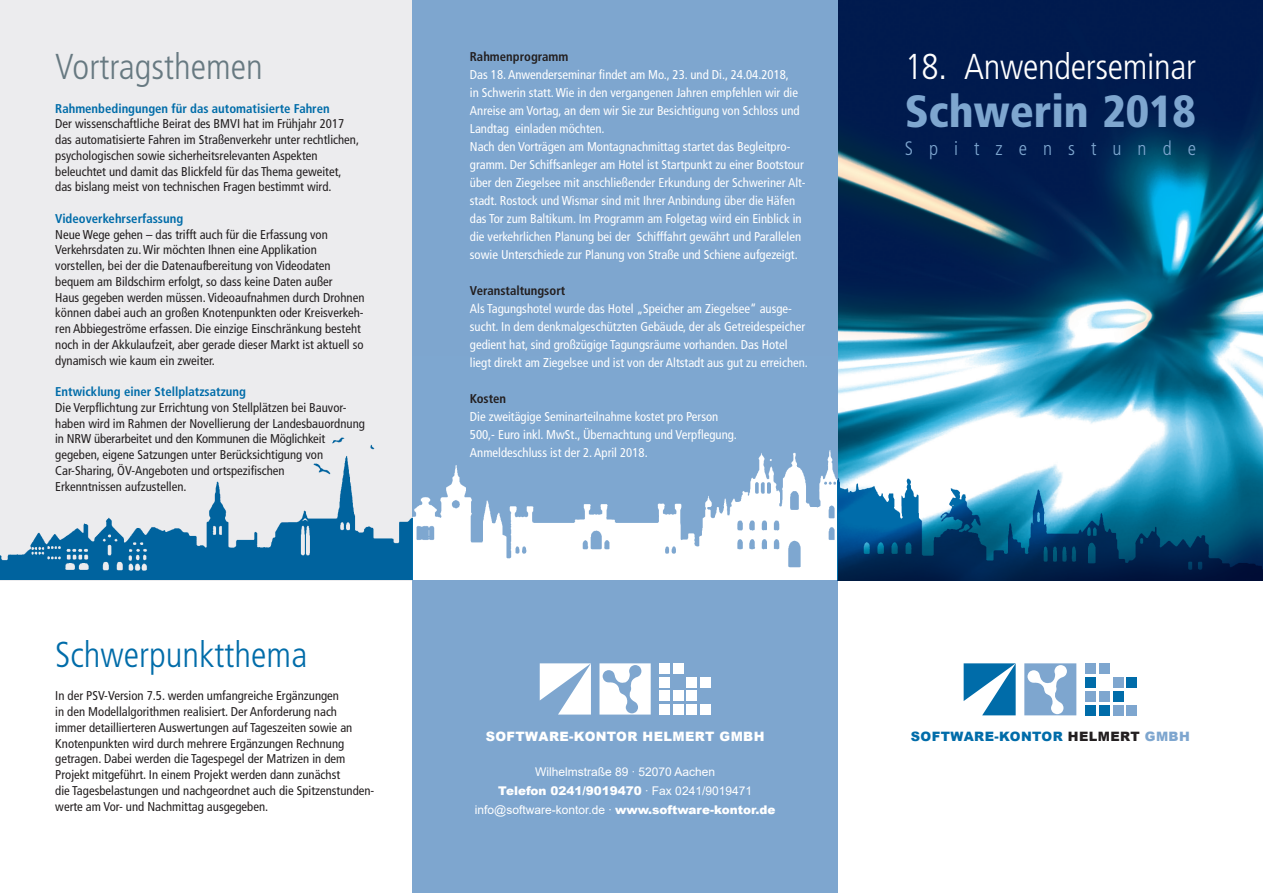
<style>
.page{position:relative;width:1263px;height:893px;background:#fff}
.page>*{position:absolute;margin:0;border:0;box-sizing:border-box;transform-origin:0 0}
.fett{font:900 condensed 45px "Frutiger";color:#7ea6cf}
.fett-2{font:300 condensed 36px "Frutiger";letter-spacing:-.01em;color:#fff}
.fett-3{font:300 condensed 36px "Frutiger";color:#006ca9}
.fett-4{font:300 condensed 36px "Frutiger";color:#677981}
.fett-5{font:300 condensed 19.5px "Frutiger";letter-spacing:.82em;color:#7ea6cf}
.t1{font:900 12.9px "Arial";letter-spacing:.03em;color:#006ca9}
.t2{font:900 12.9px "Arial";letter-spacing:.03em;color:#fff}
.fett-6{font:condensed 12.75px/15.8px "Frutiger";color:#231f20}
.fett-7{font:condensed 12.75px/18px "Frutiger";color:#fff}
.fett-8{font:700 condensed 12.75px "Frutiger";color:#006ca9}
.fett-9{font:700 condensed 12.75px "Frutiger";color:#231f20}
.t3{font:12px "Arial";color:#fff}
.t4{font:900 12px "Arial";color:#fff}
.s1{font-weight:700;color:#006ca9}
.s2{font-weight:400}
.s3{font-weight:900}
.s4{color:#231f20}
.s5{color:#7ea6cf}
</style>
<div class="page">
<div style="left:0;top:0;width:412px;height:580px;background:#ececee"></div>
<svg style="left:964px;top:663px;width:52px;height:52px"></svg>
<svg style="left:1024px;top:663px;width:52px;height:52px"></svg>
<div style="left:1085px;top:663px;width:10px;height:11px;background:#7ea6cf"></div>
<div style="left:1085px;top:677px;width:10px;height:11px;background:#006ca9"></div>
<div style="left:1085px;top:691px;width:10px;height:10px;background:#7ea6cf"></div>
<div style="left:1085px;top:705px;width:10px;height:10px;background:#006ca9"></div>
<div style="left:1099px;top:663px;width:10px;height:11px;background:#7ea6cf"></div>
<div style="left:1099px;top:691px;width:10px;height:10px;background:#7ea6cf"></div>
<div style="left:1099px;top:705px;width:10px;height:10px;background:#006ca9"></div>
<div style="left:1113px;top:677px;width:10px;height:11px;background:#7ea6cf"></div>
<div style="left:1113px;top:691px;width:10px;height:10px;background:#006ca9"></div>
<div style="left:1113px;top:705px;width:10px;height:10px;background:#7ea6cf"></div>
<div style="left:1126px;top:677px;width:11px;height:11px;background:#006ca9"></div>
<div style="left:1126px;top:705px;width:11px;height:10px;background:#7ea6cf"></div>
<img style="left:838px;top:0;width:425px;height:357px">
<div style="left:412px;top:586px;width:426px;height:307px;background:#7ea6cf"></div>
<div style="left:412px;top:0;width:426px;height:592px;background:#7ea6cf"></div>
<img style="left:0;top:357px;width:1263px;height:223px">
<svg style="left:540px;top:663px;width:51px;height:52px"></svg>
<svg style="left:599px;top:663px;width:52px;height:52px"></svg>
<div style="left:659px;top:663px;width:11px;height:11px;background:#fff"></div>
<div style="left:659px;top:677px;width:11px;height:10px;background:#fff"></div>
<div style="left:659px;top:691px;width:11px;height:10px;background:#fff"></div>
<div style="left:659px;top:704px;width:11px;height:11px;background:#fff"></div>
<div style="left:673px;top:663px;width:10px;height:11px;background:#fff"></div>
<div style="left:673px;top:691px;width:10px;height:10px;background:#fff"></div>
<div style="left:673px;top:704px;width:10px;height:11px;background:#fff"></div>
<div style="left:686px;top:677px;width:11px;height:10px;background:#fff"></div>
<div style="left:686px;top:691px;width:11px;height:10px;background:#fff"></div>
<div style="left:686px;top:704px;width:11px;height:11px;background:#fff"></div>
<div style="left:700px;top:677px;width:10px;height:10px;background:#fff"></div>
<div style="left:700px;top:704px;width:10px;height:11px;background:#fff"></div>
<p class="fett-4" style="left:55px;top:46px;width:209px">Vortragsthemen</p>
<p class="fett-8" style="left:55px;top:101px;width:276px">Rahmenbedingungen für das automatisierte Fahren</p>
<p class="fett-6" style="left:55px;top:116px;width:305px">Der wissenschaftliche Beirat des BMVI hat im Frühjahr 2017 das automatisierte Fahren im Straßenverkehr unter rechtlichen, psychologischen sowie sicherheitsrelevanten Aspekten beleuchtet und damit das Blickfeld für das Thema geweitet, das bislang meist von technischen Fragen bestimmt wird.</p>
<p class="fett-6" style="left:55px;top:211px;width:311px"><span class="s1">Videoverkehrserfassung<br></span>Neue Wege gehen – das trifft auch für die Erfassung von Verkehrsdaten zu. Wir möchten Ihnen eine Applikation vorstellen, bei der die Datenaufbereitung von Videodaten bequem am Bildschirm erfolgt, so dass keine Daten außer<br>Haus gegeben werden müssen. Videoaufnahmen durch Drohnen können dabei auch an großen Knotenpunkten oder Kreisverkeh&shy;ren Abbiegeströme erfassen. Die einzige Einschränkung besteht noch in der Akkulaufzeit, aber gerade dieser Markt ist aktuell so dynamisch wie kaum ein zweiter.</p>
<p class="fett-8" style="left:55px;top:384px;width:192px">Entwicklung einer Stellplatzsatzung</p>
<p class="fett-6" style="left:55px;top:400px;width:311px">Die Verpflichtung zur Errichtung von Stellplätzen bei Bauvor&shy;haben wird im Rahmen der Novellierung der Landesbauordnung in NRW überarbeitet und den Kommunen die Möglichkeit gegeben, eigene Satzungen unter Berücksichtigung von Car-Sharing, ÖV-Angeboten und ortspezifischen<br>Erkenntnissen aufzustellen.</p>
<p class="fett-3" style="left:55px;top:634px;width:254px">Schwerpunktthema</p>
<p class="fett-6" style="left:55px;top:688px;width:321px">In der PSV-Version 7.5. werden umfangreiche Ergänzungen<br>in den Modellalgorithmen realisiert. Der Anforderung nach<br>immer detaillierteren Auswertungen auf Tageszeiten sowie an Knotenpunkten wird durch mehrere Ergänzungen Rechnung getragen. Dabei werden die Tagespegel der Matrizen in dem Projekt mitgeführt. In einem Projekt werden dann zunächst<br>die Tagesbelastungen und nachgeordnet auch die Spitzenstunden&shy;werte am Vor- und Nachmittag ausgegeben.</p>
<p class="fett-9" style="left:470px;top:49px;width:100px">Rahmenprogramm</p>
<p class="fett-7" style="left:470px;top:66px;width:331px">Das 18. Anwenderseminar findet am Mo., 23. und Di., 24.04.2018, in Schwerin statt. Wie in den vergangenen Jahren empfehlen wir die Anreise am Vortag, an dem wir Sie zur Besichtigung von Schloss und Landtag einladen möchten.</p>
<p class="fett-7" style="left:470px;top:138px;width:337px">Nach den Vorträgen am Montagnachmittag startet das Begleitpro&shy;gramm. Der Schiffsanleger am Hotel ist Startpunkt zu einer Bootstour über den Ziegelsee mit anschließender Erkundung der Schweriner Alt&shy;stadt. Rostock und Wismar sind mit Ihrer Anbindung über die Häfen das Tor zum Baltikum. Im Programm am Folgetag wird ein Einblick in die verkehrlichen Planung bei der Schifffahrt gewährt und Parallelen sowie Unterschiede zur Planung von Straße und Schiene aufgezeigt.</p>
<p class="fett-9" style="left:470px;top:283px;width:97px">Veranstaltungsort</p>
<p class="fett-7" style="left:470px;top:300px;width:340px">Als Tagungshotel wurde das Hotel „Speicher am Ziegelsee“ ausge&shy;sucht. In dem denkmalgeschützten Gebäude, der als Getreidespeicher gedient hat, sind großzügige Tagungsräume vorhanden. Das Hotel liegt direkt am Ziegelsee und ist von der Altstadt aus gut zu erreichen.</p>
<p class="fett-9" style="left:470px;top:391px;width:38px">Kosten</p>
<p class="fett-7" style="left:470px;top:408px;width:269px">Die zweitägige Seminarteilnahme kostet pro Person<br>500,- Euro inkl. MwSt., Übernachtung und Verpflegung.<br>Anmeldeschluss ist der 2. April 2018.</p>
<p class="t2" style="left:486px;top:727px;width:280px">SOFTWARE-KONTOR HELMERT GMBH</p>
<p class="t3" style="left:535px;top:763px;width:182px">Wilhelmstraße 89 ∙ 52070 Aachen</p>
<p class="t4" style="left:498px;top:782px;width:255px">Telefon 0241/9019470 <span class="s2">∙ Fax 0241/9019471</span></p>
<p class="t3" style="left:475px;top:802px;width:302px">info@software-kontor.de ∙ <span class="s3">www.software-kontor.de</span></p>
<p class="fett-2" style="left:905px;top:46px;width:293px">18. Anwenderseminar</p>
<p class="fett" style="left:905px;top:84px;width:293px">Schwerin 2018</p>
<p class="fett-5" style="left:905px;top:138px;width:293px">Spitzenstunde</p>
<p class="t1" style="left:911px;top:727px;width:280px">SOFTWARE-KONTOR <span class="s4">HELMERT</span> <span class="s5">GMBH</span></p>
</div>
